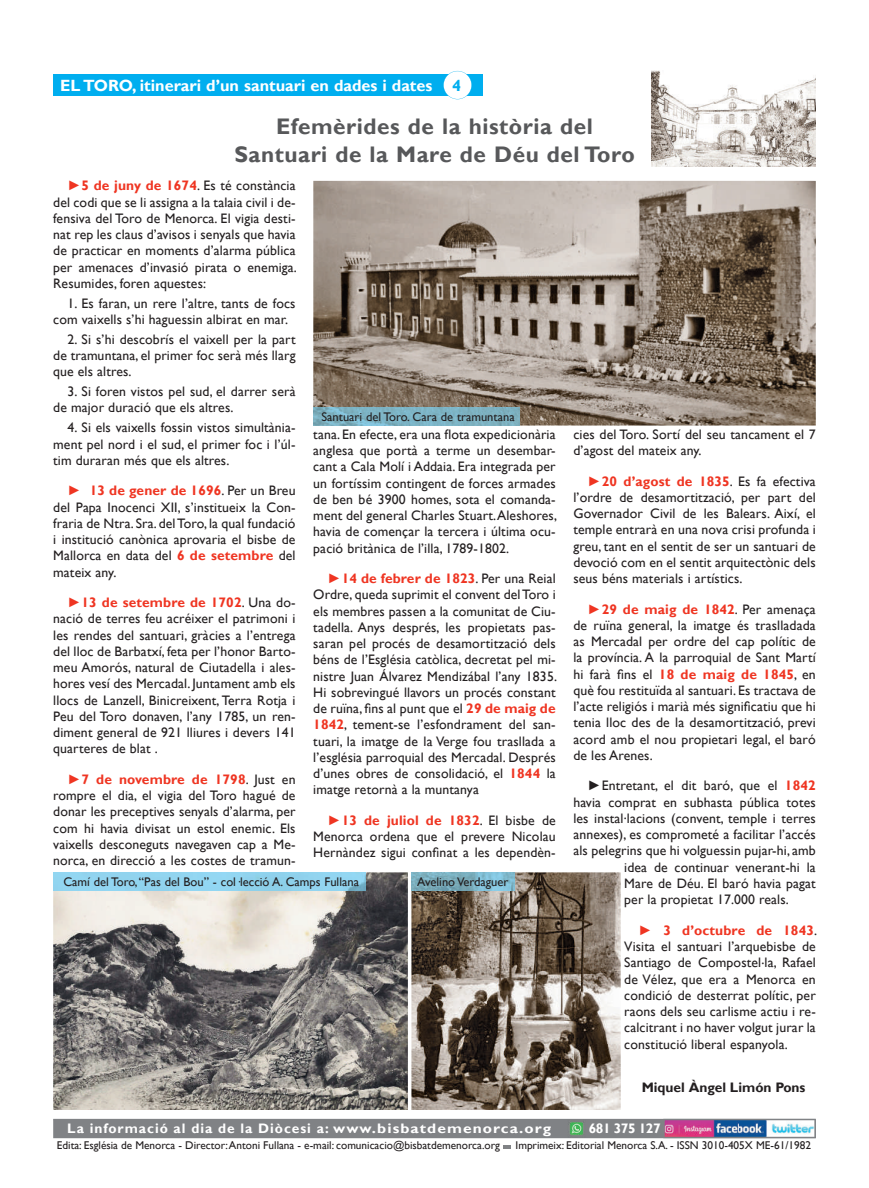
<style>
.page{position:relative;width:869px;height:1188px;background:#fff}
.page>*{position:absolute;margin:0;border:0;box-sizing:border-box;transform-origin:0 0}
.t1{font:700 22.5px/27.5px "Gill Sans";letter-spacing:.025em;color:#57585a;text-align:center}
.t2{font:700 16.25px "Gill Sans";color:#fff}
.t3{font:13.75px/16.2px "Gill Sans";letter-spacing:.01em;color:#231f20;text-align:justify}
.t4{font:700 13.75px "Gill Sans";letter-spacing:.07em;color:#fff}
.t5{font:700 13.75px "Gill Sans";color:#231f20}
.t6{font:700 13.75px "Gill Sans";letter-spacing:-.03em;color:#fff}
.t7{font:12.5px "Gill Sans";color:#231f20}
.t8{font:11.25px "Gill Sans";color:#231f20}
.s1{color:#00aeef}
.s2{font-family:"Times New Roman";font-weight:700;font-style:italic;color:#ef3522}
.s3{font-weight:700;color:#ef3522}
.s4{font-family:"Times New Roman";font-weight:700;font-style:italic}
</style>
<div class="page">
<img style="left:53px;top:872px;width:354px;height:237px">
<img style="left:313px;top:181px;width:502px;height:244px">
<div style="left:53px;top:74px;width:429px;height:22px;background:#00aeef"></div>
<svg style="left:443px;top:71px;width:28px;height:28px"></svg>
<svg style="left:53px;top:1118px;width:762px;height:19px;background:#8a8992"></svg>
<svg style="left:503px;top:1145px;width:7px;height:2px"></svg>
<img style="left:651px;top:71px;width:164px;height:96px">
<img style="left:313px;top:407px;width:206px;height:18px">
<div style="left:53px;top:872px;width:312px;height:17px;background:#92d4ef"></div>
<img style="left:411px;top:872px;width:209px;height:237px">
<img style="left:411px;top:872px;width:103px;height:17px">
<p class="t2" style="left:60px;top:76px;width:402px">EL TORO, itinerari d’un santuari en dades i dates <span class="s1">4</span></p>
<h1 class="t1" style="left:234px;top:113px;width:401px">Efemèrides de la història del<br>Santuari de la Mare de Déu del Toro</h1>
<p class="t3" style="left:53px;top:178px;width:245px;text-indent:14px"><span class="s2">►</span><span class="s3">5 de juny de 1674</span>. Es té constància del codi que se li assigna a la talaia civil i de&shy;fensiva del Toro de Menorca. El vigia desti&shy;nat rep les claus d’avisos i senyals que havia de practicar en moments d’alarma pública per amenaces d’invasió pirata o enemiga.<br>Resumides, foren aquestes:</p>
<p class="t3" style="left:53px;top:295px;width:244px;text-indent:14px">1. Es faran, un rere l’altre, tants de focs com vaixells s’hi haguessin albirat en mar.</p>
<p class="t3" style="left:53px;top:331px;width:244px;text-indent:14px">2. Si s’hi descobrís el vaixell per la part de tramuntana, el primer foc serà més llarg que els altres.</p>
<p class="t3" style="left:53px;top:383px;width:244px;text-indent:14px">3. Si foren vistos pel sud, el darrer serà de major duració que els altres.</p>
<p class="t3" style="left:53px;top:419px;width:244px;text-indent:14px">4. Si els vaixells fossin vistos simultània&shy;ment pel nord i el sud, el primer foc i l’úl&shy;tim duraran més que els altres.</p>
<p class="t3" style="left:53px;top:482px;width:244px;text-indent:14px"><span class="s2">►</span> <span class="s3">13 de gener de 1696</span>. Per un Breu del Papa Inocenci XII, s’institueix la Con&shy;fraria de Ntra. Sra. del Toro, la qual fundació i institució canònica aprovaria el bisbe de Mallorca en data del <span class="s3">6 de setembre</span> del mateix any.</p>
<p class="t3" style="left:53px;top:594px;width:244px;text-indent:14px"><span class="s2">►</span><span class="s3">13 de setembre de 1702</span>. Una do&shy;nació de terres feu acréixer el patrimoni i les rendes del santuari, gràcies a l’entrega del lloc de Barbatxí, feta per l’honor Barto&shy;meu Amorós, natural de Ciutadella i ales&shy;hores vesí des Mercadal. Juntament amb els llocs de Lanzell, Binicreixent, Terra Rotja i Peu del Toro donaven, l’any 1785, un ren&shy;diment general de 921 lliures i devers 141 quarteres de blat .</p>
<p class="t3" style="left:53px;top:771px;width:244px;text-indent:14px"><span class="s2">►</span><span class="s3">7 de novembre de 1798</span>. Just en rompre el dia, el vigia del Toro hagué de donar les preceptives senyals d’alarma, per com hi havia divisat un estol enemic. Els vaixells desconeguts navegaven cap a Me&shy;norca, en direcció a les costes de tramun-</p>
<p class="t7" style="left:321px;top:409px;width:194px">Santuari del Toro. Cara de tramuntana</p>
<p class="t3" style="left:313px;top:426px;width:245px">tana. En efecte, era una flota expedicionària anglesa que portà a terme un desembar&shy;cant a Cala Molí i Addaia. Era integrada per un fortíssim contingent de forces armades de ben bé 3900 homes, sota el comanda&shy;ment del general Charles Stuart. Aleshores, havia de començar la tercera i última ocu&shy;pació britànica de l’illa, 1789-1802.</p>
<p class="t3" style="left:313px;top:570px;width:245px;text-indent:14px"><span class="s2">►</span><span class="s3">14 de febrer de 1823</span>. Per una Reial Ordre, queda suprimit el convent del Toro i els membres passen a la comunitat de Ciu&shy;tadella. Anys després, les propietats pas&shy;saran pel procés de desamortització dels béns de l’Església catòlica, decretat pel mi&shy;nistre Juan Álvarez Mendizábal l’any 1835.<br>Hi sobrevingué llavors un procés constant de ruïna, fins al punt que el <span class="s3">29 de maig de 1842</span>, tement-se l’esfondrament del san&shy;tuari, la imatge de la Verge fou trasllada a l’església parroquial des Mercadal. Després d’unes obres de consolidació, el <span class="s3">1844</span> la imatge retornà a la muntanya</p>
<p class="t3" style="left:313px;top:812px;width:244px;text-indent:14px"><span class="s2">►</span><span class="s3">13 de juliol de 1832</span>. El bisbe de Menorca ordena que el prevere Nicolau Hernàndez sigui confinat a les dependèn-</p>
<p class="t7" style="left:63px;top:873px;width:297px">Camí del Toro, “Pas del Bou” - col·lecció A. Camps Fullana</p>
<p class="t7" style="left:417px;top:873px;width:93px">Avelino Verdaguer</p>
<p class="t3" style="left:573px;top:426px;width:244px">cies del Toro. Sortí del seu tancament el 7 d’agost del mateix any.</p>
<p class="t3" style="left:573px;top:473px;width:244px;text-indent:14px"><span class="s2">►</span><span class="s3">20 d’agost de 1835</span>. Es fa efectiva l’ordre de desamortització, per part del Governador Civil de les Balears. Així, el temple entrarà en una nova crisi profunda i greu, tant en el sentit de ser un santuari de devoció com en el sentit arquitectònic dels seus béns materials i artístics.</p>
<p class="t3" style="left:573px;top:601px;width:244px;text-indent:14px"><span class="s2">►</span><span class="s3">29 de maig de 1842</span>. Per amenaça de ruïna general, la imatge és traslladada as Mercadal per ordre del cap polític de la província. A la parroquial de Sant Martí hi farà fins el <span class="s3">18 de maig de 1845</span>, en què fou restituïda al santuari. Es tractava de l’acte religiós i marià més significatiu que hi tenia lloc des de la desamortització, previ acord amb el nou propietari legal, el baró de les Arenes.</p>
<p class="t3" style="left:587px;top:777px;width:229px"><span class="s4">►</span>Entretant, el dit baró, que el <span class="s3">1842</span></p>
<p class="t3" style="left:573px;top:794px;width:244px">havia comprat en subhasta pública totes</p>
<p class="t3" style="left:573px;top:810px;width:244px">les instal.lacions (convent, temple i terres</p>
<p class="t3" style="left:573px;top:826px;width:244px">annexes), es comprometé a facilitar l’accés</p>
<p class="t3" style="left:573px;top:842px;width:244px">als pelegrins que hi volguessin pujar-hi, amb</p>
<p class="t3" style="left:624px;top:859px;width:193px">idea de continuar venerant-hi la</p>
<p class="t3" style="left:624px;top:875px;width:193px">Mare de Déu. El baró havia pagat</p>
<p class="t3" style="left:624px;top:891px;width:166px">per la propietat 17.000 reals.</p>
<p class="t3" style="left:624px;top:921px;width:194px;text-indent:14px"><span class="s2">►</span> <span class="s3">3 d’octubre de 1843</span>.<br>Visita el santuari l’arquebisbe de Santiago de Compostel.la, Rafael de Vélez, que era a Menorca en condició de desterrat polític, per raons dels seu carlisme actiu i re&shy;calcitrant i no haver volgut jurar la constitució liberal espanyola.</p>
<p class="t5" style="left:641px;top:1078px;width:165px">Miquel Àngel Limón Pons</p>
<p class="t4" style="left:67px;top:1119px;width:485px">La informació al dia de la Diòcesi a: www.bisbatdemenorca.org</p>
<p class="t6" style="left:588px;top:1119px;width:73px">681 375 127</p>
<p class="t8" style="left:515px;top:1138px;width:297px">Imprimeix: Editorial Menorca S.A. - ISSN 3010-405X ME-61/1982</p>
<p class="t8" style="left:57px;top:1138px;width:444px">Edita: Església de Menorca - Director: Antoni Fullana - e-mail: comunicacio@bisbatdemenorca.org</p>
</div>
